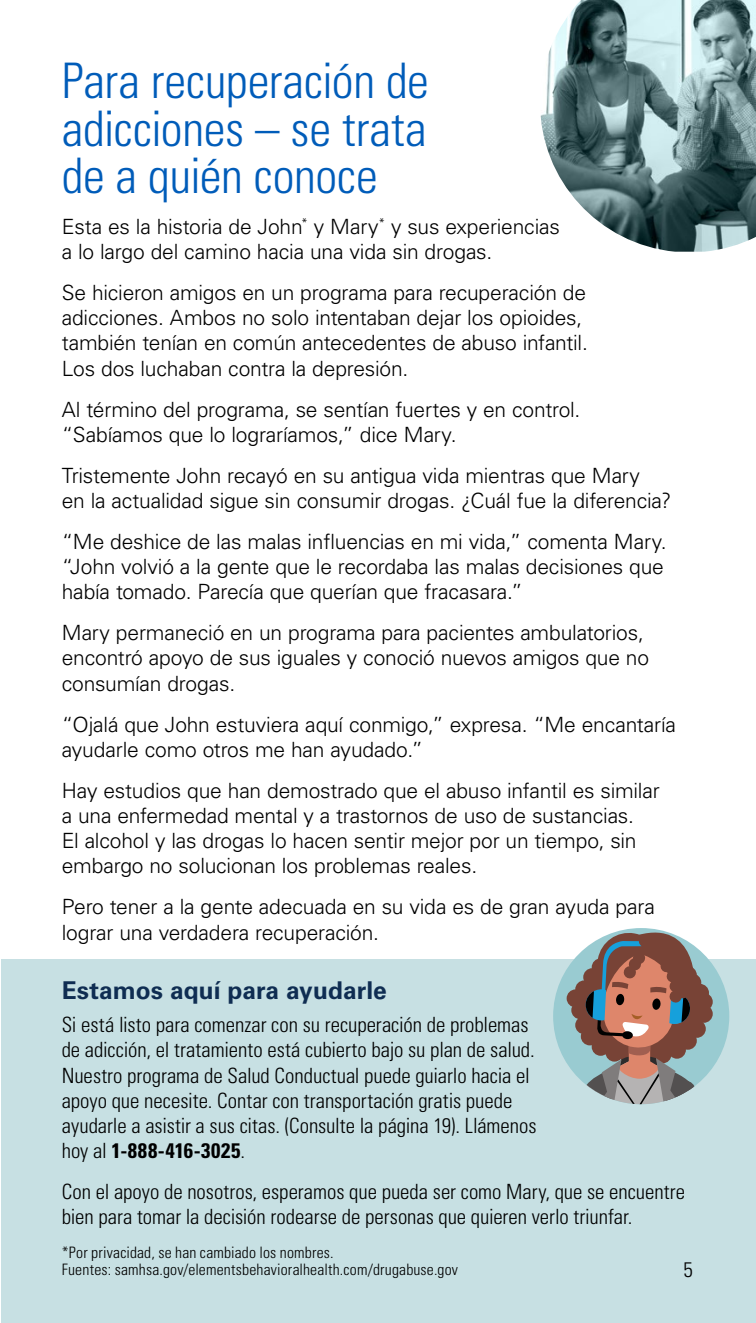
<style>
.page{position:relative;width:756px;height:1323px;background:#fff}
.page>*{position:absolute;margin:0;border:0;box-sizing:border-box;transform-origin:0 0}
.t1{font:300 condensed 49px/47.2px "Univers LT Std";letter-spacing:-.01em;color:#005cb9;text-align:justify}
.t2{font:700 24.5px "Univers LT Std";color:#0f2d52}
.t3{font:300 21px/25.2px "Univers LT Std";letter-spacing:-.01em;color:#000}
.t4{font:300 condensed 21px/25.2px "Univers LT Std";color:#000}
.t5{font:300 condensed 15.75px "Univers LT Std";letter-spacing:.01em;color:#000}
.s1{font-weight:700}
</style>
<div class="page">
<div style="left:1px;top:960px;width:755px;height:363px;background:#c7e0e3"></div>
<img style="left:540px;top:0;width:216px;height:252px">
<div style="left:553px;top:928px;width:176px;height:176px;background:#99cbd1;border-radius:50%"></div>
<div style="left:571px;top:1001px;width:18px;height:18px;background:#784336;border-radius:50%"></div>
<div style="left:567px;top:989px;width:18px;height:18px;background:#784336;border-radius:50%"></div>
<svg style="left:575px;top:928px;width:140px;height:176px"></svg>
<h2 class="t1" style="left:62px;top:58px;width:369px">Para recuperación de adicciones – se trata de a quién conoce</h2>
<p class="t3" style="left:62px;top:214px;width:500px">Esta es la historia de John<sup>*</sup> y Mary<sup>*</sup> y sus experiencias a lo largo del camino hacia una vida sin drogas.</p>
<p class="t3" style="left:62px;top:280px;width:528px">Se hicieron amigos en un programa para recuperación de adicciones. Ambos no solo intentaban dejar los opioides, también tenían en común antecedentes de abuso infantil.<br>Los dos luchaban contra la depresión.</p>
<p class="t3" style="left:62px;top:397px;width:520px">Al término del programa, se sentían fuertes y en control. “Sabíamos que lo lograríamos,” dice Mary.</p>
<p class="t3" style="left:62px;top:463px;width:611px">Tristemente John recayó en su antigua vida mientras que Mary<br>en la actualidad sigue sin consumir drogas. ¿Cuál fue la diferencia?</p>
<p class="t3" style="left:62px;top:529px;width:606px">“Me deshice de las malas influencias en mi vida,” comenta Mary. “John volvió a la gente que le recordaba las malas decisiones que había tomado. Parecía que querían que fracasara.”</p>
<p class="t3" style="left:62px;top:620px;width:589px">Mary permaneció en un programa para pacientes ambulatorios, encontró apoyo de sus iguales y conoció nuevos amigos que no consumían drogas.</p>
<p class="t3" style="left:62px;top:712px;width:616px">“Ojalá que John estuviera aquí conmigo,” expresa. “Me encantaría ayudarle como otros me han ayudado.”</p>
<p class="t3" style="left:62px;top:778px;width:599px">Hay estudios que han demostrado que el abuso infantil es similar a una enfermedad mental y a trastornos de uso de sustancias.<br>El alcohol y las drogas lo hacen sentir mejor por un tiempo, sin embargo no solucionan los problemas reales.</p>
<p class="t3" style="left:62px;top:894px;width:595px">Pero tener a la gente adecuada en su vida es de gran ayuda para lograr una verdadera recuperación.</p>
<h3 class="t2" style="left:62px;top:976px;width:327px">Estamos aquí para ayudarle</h3>
<p class="t4" style="left:62px;top:1012px;width:476px">Si está listo para comenzar con su recuperación de problemas de adicción, el tratamiento está cubierto bajo su plan de salud.<br>Nuestro programa de Salud Conductual puede guiarlo hacia el apoyo que necesite. Contar con transportación gratis puede ayudarle a asistir a sus citas. (Consulte la página 19). Llámenos hoy al <span class="s1">1-888-416-3025</span>.</p>
<p class="t4" style="left:62px;top:1179px;width:625px">Con el apoyo de nosotros, esperamos que pueda ser como Mary, que se encuentre bien para tomar la decisión rodearse de personas que quieren verlo triunfar.</p>
<p class="t5" style="left:62px;top:1242px;width:273px">*Por privacidad, se han cambiado los nombres.</p>
<p class="t5" style="left:62px;top:1260px;width:398px">Fuentes: samhsa.gov/elementsbehavioralhealth.com/drugabuse.gov</p>
<p class="t4" style="left:683px;top:1257px;width:11px">5</p>
</div>
